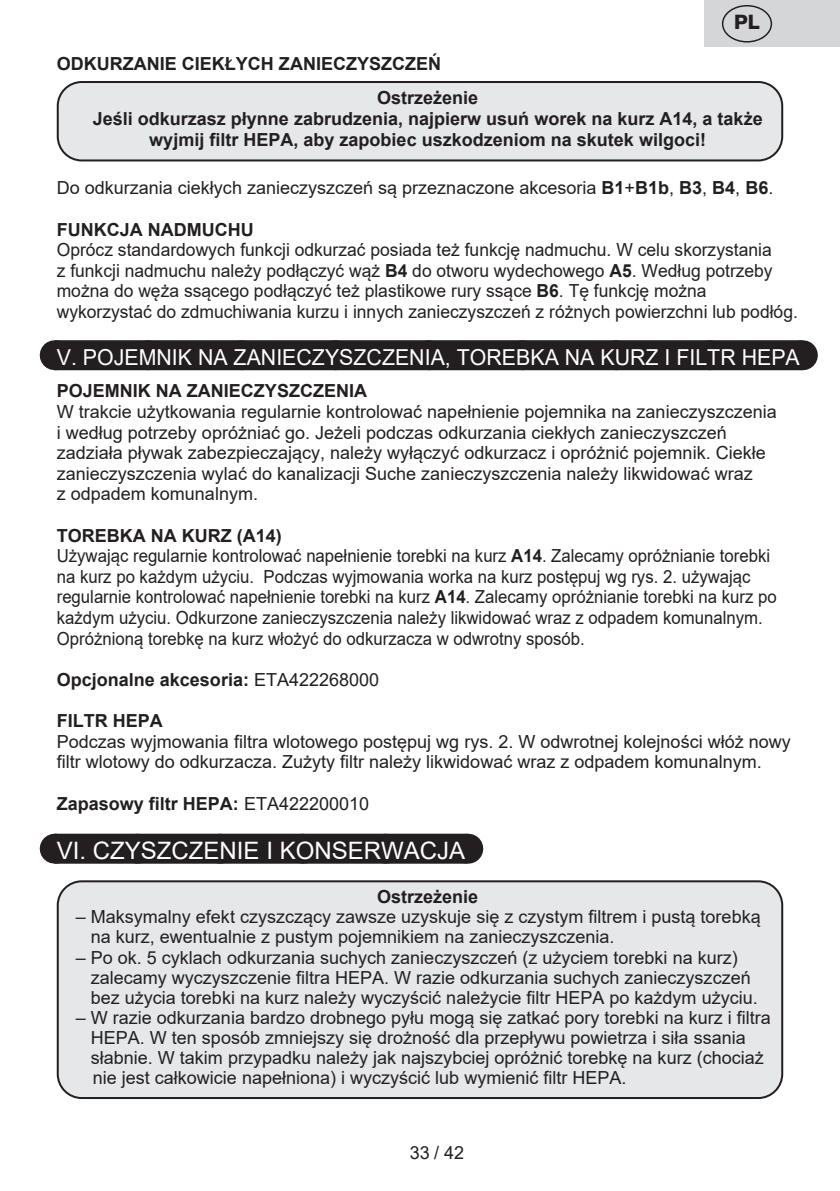
<style>
.page{position:relative;width:840px;height:1191px;background:#fff}
.page>*{position:absolute;margin:0;border:0;box-sizing:border-box;transform-origin:0 0}
.t1{font:24px "Arial";color:#fff}
.t2{font:22px "Arial";color:#fff}
.t3{font:800 20px "Helvetica Neue OT";color:#231f20}
.t4{font:18px/20.6px "Arial";color:#231f20}
.t5{font:18px/20.6px "Arial";color:#231f20;scale:.93 1}
.t6{font:700 18px/34.4px "Arial";color:#231f20}
.s1{font-weight:700}
.s2{font-weight:400}
</style>
<div class="page">
<div style="left:55px;top:340px;width:746px;height:30px;background:#231f20"></div>
<svg style="left:148px;top:340px;width:606px;height:1px"></svg>
<hr style="left:801px;top:340px;width:1px;height:30px;background:#231f20">
<div style="left:55px;top:833px;width:412px;height:30px;background:#231f20"></div>
<svg style="left:137px;top:833px;width:289px;height:1px"></svg>
<hr style="left:467px;top:833px;width:1px;height:30px;background:#231f20">
<div style="left:58px;top:82px;width:723px;height:78px;background:#e6e7e9;border-radius:24px"></div>
<div style="left:57px;top:81px;width:725px;height:80px;border:2px solid #231f20;border-radius:24px"></div>
<div style="left:58px;top:881px;width:723px;height:217px;background:#e6e7e9;border-radius:24px"></div>
<div style="left:57px;top:880px;width:725px;height:219px;border:2px solid #231f20;border-radius:24px"></div>
<div style="left:704px;top:0;width:135px;height:47px;background:#d5d6d8"></div>
<div style="left:721px;top:5px;width:50px;height:38px;border:1px solid #231f20;border-radius:50%"></div>
<p class="t3" style="left:733px;top:10px;width:27px">PL</p>
<p class="t6" style="left:377px;top:46px;width:103px;text-indent:-320px">ODKURZANIE CIEKŁYCH ZANIECZYSZCZEŃ<br>Ostrzeżenie</p>
<p class="t6" style="left:93px;top:109px;width:671px;line-height:21px;text-align:center">Jeśli odkurzasz płynne zabrudzenia, najpierw usuń worek na kurz A14, a także wyjmij filtr HEPA, aby zapobiec uszkodzeniom na skutek wilgoci!</p>
<p class="t4" style="left:57px;top:178px;width:717px">Do odkurzania ciekłych zanieczyszczeń są przeznaczone akcesoria <span class="s1">B1</span>+<span class="s1">B1b</span>, <span class="s1">B3</span>, <span class="s1">B4</span>, <span class="s1">B6</span>.</p>
<p class="t6" style="left:57px;top:212px;width:198px">FUNKCJA NADMUCHU</p>
<p class="t4" style="left:57px;top:239px;width:742px">Oprócz standardowych funkcji odkurzać posiada też funkcję nadmuchu. W celu skorzystania<br>z funkcji nadmuchu należy podłączyć wąż <span class="s1">B4</span> do otworu wydechowego <span class="s1">A5</span>. Według potrzeby można do węża ssącego podłączyć też plastikowe rury ssące <span class="s1">B6</span>. Tę funkcję można wykorzystać do zdmuchiwania kurzu i innych zanieczyszczeń z różnych powierzchni lub podłóg.</p>
<p class="t2" style="left:57px;top:342px;width:744px">V. POJEMNIK NA ZANIECZYSZCZENIA, TOREBKA NA KURZ I FILTR HEPA</p>
<p class="t6" style="left:57px;top:374px;width:312px">POJEMNIK NA ZANIECZYSZCZENIA</p>
<p class="t4" style="left:57px;top:401px;width:721px">W trakcie użytkowania regularnie kontrolować napełnienie pojemnika na zanieczyszczenia i według potrzeby opróżniać go. Jeżeli podczas odkurzania ciekłych zanieczyszczeń zadziała pływak zabezpieczający, należy wyłączyć odkurzacz i opróżnić pojemnik. Ciekłe zanieczyszczenia wylać do kanalizacji Suche zanieczyszczenia należy likwidować wraz<br>z odpadem komunalnym.</p>
<p class="t5" style="left:57px;top:525px;width:775px"><span class="s1">TOREBKA NA KURZ (A14)<br></span>Używając regularnie kontrolować napełnienie torebki na kurz <span class="s1">A14</span>. Zalecamy opróżnianie torebki na kurz po każdym użyciu. Podczas wyjmowania worka na kurz postępuj wg rys. 2. używając regularnie kontrolować napełnienie torebki na kurz <span class="s1">A14</span>. Zalecamy opróżnianie torebki na kurz po każdym użyciu. Odkurzone zanieczyszczenia należy likwidować wraz z odpadem komunalnym.<br>Opróżnioną torebkę na kurz włożyć do odkurzacza w odwrotny sposób.</p>
<p class="t6" style="left:57px;top:662px;width:324px">Opcjonalne akcesoria: <span class="s2">ETA422268000</span></p>
<p class="t6" style="left:57px;top:704px;width:108px">FILTR HEPA</p>
<p class="t4" style="left:57px;top:731px;width:735px">Podczas wyjmowania filtra wlotowego postępuj wg rys. 2. W odwrotnej kolejności włóż nowy filtr wlotowy do odkurzacza. Zużyty filtr należy likwidować wraz z odpadem komunalnym.</p>
<p class="t6" style="left:57px;top:786px;width:314px">Zapasowy filtr HEPA: <span class="s2">ETA422200010</span></p>
<h1 class="t1" style="left:57px;top:834px;width:410px">VI. CZYSZCZENIE I KONSERWACJA</h1>
<p class="t6" style="left:377px;top:880px;width:103px">Ostrzeżenie</p>
<p class="t4" style="left:91px;top:907px;width:671px;line-height:20px;text-indent:-15px">– Maksymalny efekt czyszczący zawsze uzyskuje się z czystym filtrem i pustą torebką na kurz, ewentualnie z pustym pojemnikiem na zanieczyszczenia.</p>
<p class="t4" style="left:91px;top:947px;width:668px;line-height:20px;text-indent:-15px">– Po ok. 5 cyklach odkurzania suchych zanieczyszczeń (z użyciem torebki na kurz) zalecamy wyczyszczenie filtra HEPA. W razie odkurzania suchych zanieczyszczeń bez użycia torebki na kurz należy wyczyścić należycie filtr HEPA po każdym użyciu.</p>
<p class="t4" style="left:91px;top:1007px;width:681px;line-height:20px;text-indent:-15px">– W razie odkurzania bardzo drobnego pyłu mogą się zatkać pory torebki na kurz i filtra HEPA. W ten sposób zmniejszy się drożność dla przepływu powietrza i siła ssania słabnie. W takim przypadku należy jak najszybciej opróżnić torebkę na kurz (chociaż nie jest całkowicie napełniona) i wyczyścić lub wymienić filtr HEPA.</p>
<p class="t4" style="left:410px;top:1142px;width:56px">33 / 42</p>
</div>
